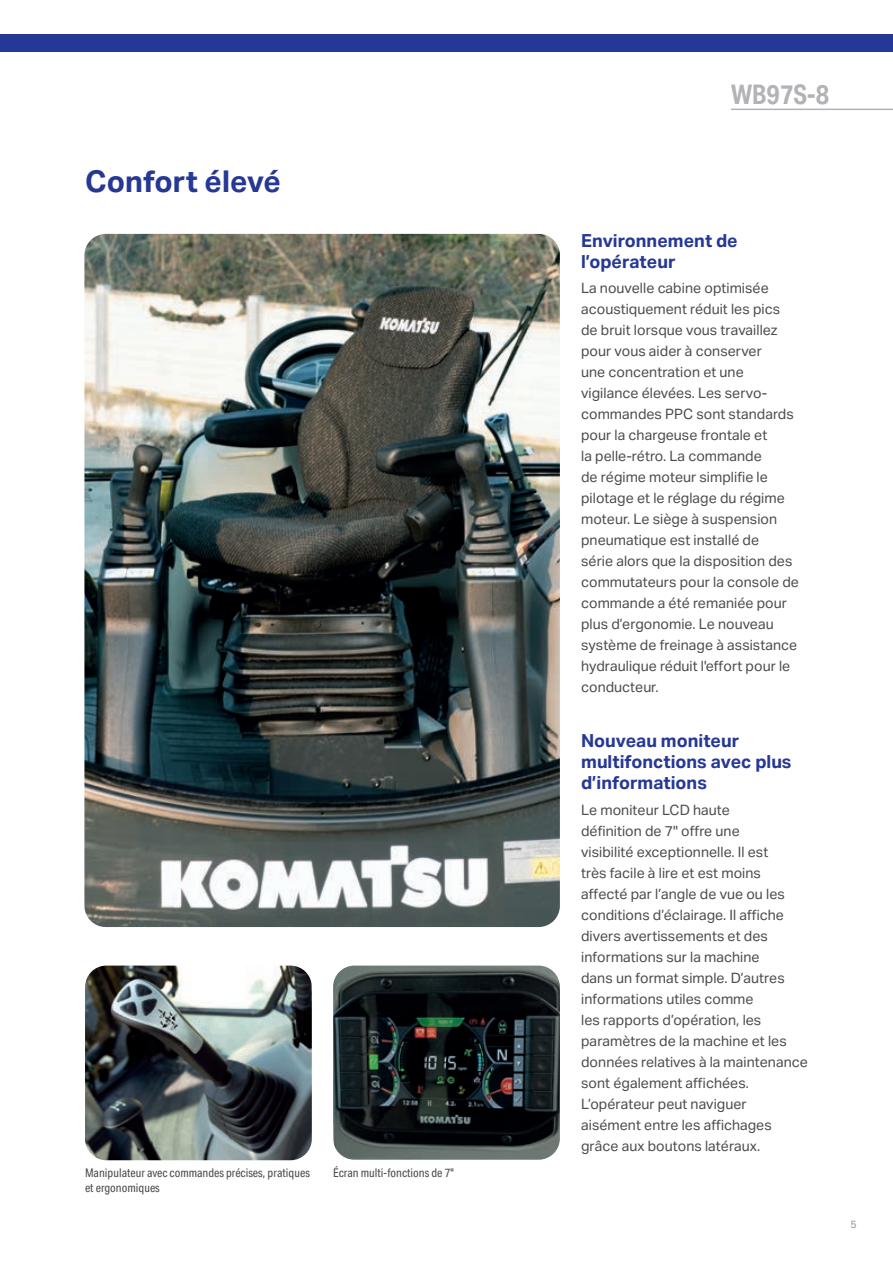
<style>
.page{position:relative;width:893px;height:1263px;background:#fff}
.page>*{position:absolute;margin:0;border:0;box-sizing:border-box;transform-origin:0 0}
.t1{font:700 30px "Aktiv Grotesk";color:#263895}
.t2{font:700 27px "Aktiv Grotesk Cd";color:#b2b3b7}
.t3{font:700 18px/21px "Aktiv Grotesk";color:#263895}
.t4{font:14.25px/21px "Aktiv Grotesk";color:#4b4c4d}
.t5{font:12px/15px "Aktiv Grotesk Cd";color:#4b4c4d}
.t6{font:10.5px "Aktiv Grotesk";color:#939598}
</style>
<div class="page">
<img style="left:85px;top:965px;width:227px;height:195px">
<img style="left:84px;top:234px;width:476px;height:693px">
<img style="left:333px;top:965px;width:227px;height:195px">
<div style="left:0;top:34px;width:893px;height:17px;background:#263895"></div>
<hr style="left:731px;top:109px;width:162px;height:1px;background:#b2b3b7">
<h1 class="t1" style="left:85px;top:164px;width:197px">Confort élevé</h1>
<p class="t5" style="left:85px;top:1166px;width:226px">Manipulateur avec commandes précises, pratiques et ergonomiques</p>
<p class="t5" style="left:333px;top:1165px;width:122px">Écran multi-fonctions de 7"</p>
<h2 class="t2" style="left:731px;top:79px;width:100px">WB97S-8</h2>
<p class="t3" style="left:581px;top:230px;width:158px">Environnement de l’opérateur</p>
<p class="t4" style="left:581px;top:278px;width:219px">La nouvelle cabine optimisée acoustiquement réduit les pics de bruit lorsque vous travaillez pour vous aider à conserver<br>une concentration et une vigilance élevées. Les servo&shy;commandes PPC sont standards pour la chargeuse frontale et<br>la pelle-rétro. La commande<br>de régime moteur simplifie le pilotage et le réglage du régime moteur. Le siège à suspension pneumatique est installé de<br>série alors que la disposition des commutateurs pour la console de commande a été remaniée pour plus d’ergonomie. Le nouveau système de freinage à assistance hydraulique réduit l'effort pour le conducteur.</p>
<p class="t3" style="left:581px;top:731px;width:212px">Nouveau moniteur multifonctions avec plus d’informations</p>
<p class="t4" style="left:581px;top:799px;width:228px">Le moniteur LCD haute<br>définition de 7" offre une<br>visibilité exceptionnelle. Il est<br>très facile à lire et est moins affecté par l’angle de vue ou les conditions d’éclairage. Il affiche divers avertissements et des informations sur la machine<br>dans un format simple. D’autres informations utiles comme<br>les rapports d’opération, les paramètres de la machine et les données relatives à la maintenance sont également affichées.<br>L’opérateur peut naviguer aisément entre les affichages grâce aux boutons latéraux.</p>
<p class="t6" style="left:850px;top:1218px;width:8px">5</p>
</div>
